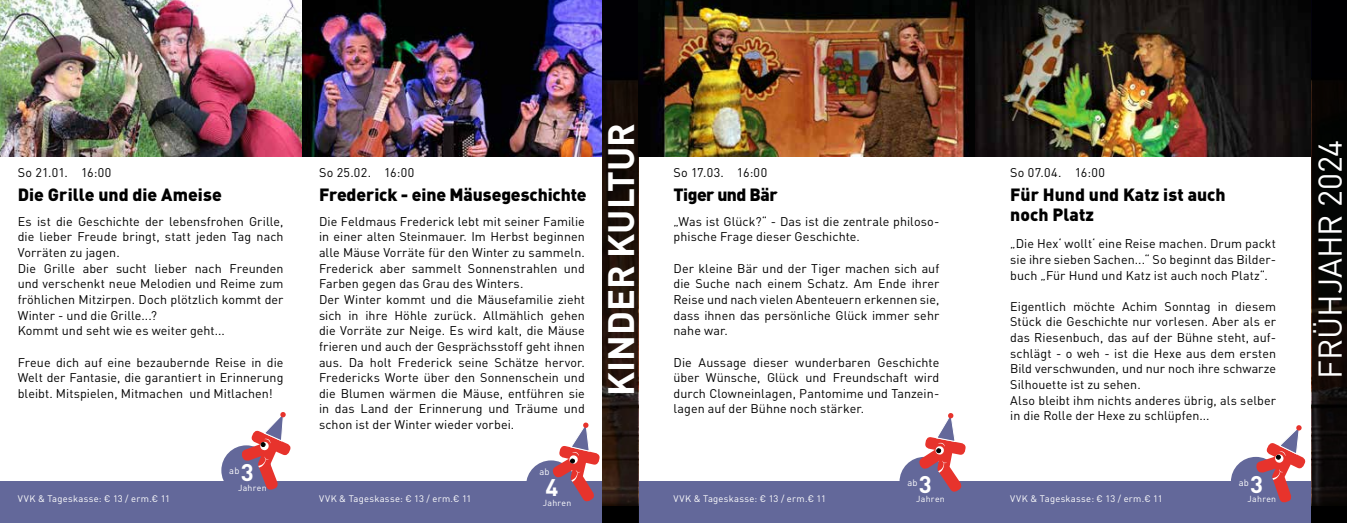
<style>
.page{position:relative;width:1347px;height:523px;background:#fff}
.page>*{position:absolute;margin:0;border:0;box-sizing:border-box;transform-origin:0 0}
.t1{font:700 36.25px "DIN Pro";color:#fff}
.t2{font:32.5px "DIN Pro";color:#fff}
.t3{font:700 23.75px "DIN Pro";color:#fff}
.t4{font:900 17.5px/19.6px "DINOT";color:#000}
.t5{font:900 17.5px "DINOT";letter-spacing:-.03em;color:#000}
.t6{font:12.5px/15.6px "DINOT";letter-spacing:.005em;color:#000}
.t7{font:12.5px "DIN Pro";letter-spacing:.03em;color:#000}
.t8{font:9.38px "DIN Pro";letter-spacing:.03em;color:#fff}
.t9{font:9.25px "DIN Pro";letter-spacing:.025em;color:#fff}
.t10{font:8.75px "DIN Pro";letter-spacing:.03em;color:#fff}
</style>
<div class="page">
<img style="left:0;top:0;width:602px;height:156px">
<div style="left:625px;top:481px;width:697px;height:42px;background:#63689a"></div>
<div style="left:0;top:481px;width:625px;height:42px;background:#63689a"></div>
<img style="left:638px;top:0;width:673px;height:156px">
<svg style="left:1311px;top:0;width:35px;height:523px;background:#0a0705"></svg>
<svg style="left:602px;top:0;width:36px;height:523px;background:#1a0f0a"></svg>
<div style="left:223px;top:446px;width:47px;height:48px;background:#63689a;border-radius:50%"></div>
<div style="left:221px;top:445px;width:50px;height:50px;border:2px solid #63689a;border-radius:50%"></div>
<svg style="left:240px;top:412px;width:51px;height:79px"></svg>
<div style="left:900px;top:458px;width:48px;height:47px;background:#63689a;border-radius:50%"></div>
<div style="left:899px;top:457px;width:50px;height:50px;border:2px solid #63689a;border-radius:50%"></div>
<svg style="left:917px;top:413px;width:49px;height:80px"></svg>
<div style="left:1232px;top:458px;width:47px;height:47px;background:#63689a;border-radius:50%"></div>
<div style="left:1230px;top:457px;width:50px;height:50px;border:2px solid #63689a;border-radius:50%"></div>
<svg style="left:1254px;top:425px;width:52px;height:78px"></svg>
<div style="left:527px;top:461px;width:48px;height:48px;background:#63689a;border-radius:50%"></div>
<div style="left:526px;top:460px;width:50px;height:50px;border:2px solid #63689a;border-radius:50%"></div>
<svg style="left:551px;top:422px;width:49px;height:81px"></svg>
<p class="t7" style="left:18px;top:164px;width:95px">So 21.01. 16:00</p>
<h3 class="t4" style="left:18px;top:184px;width:206px">Die Grille und die Ameise</h3>
<p class="t6" style="left:18px;top:213px;width:267px">Es ist die Geschichte der lebensfrohen Grille, die lieber Freude bringt, statt jeden Tag nach Vorräten zu jagen.<br>Die Grille aber sucht lieber nach Freunden und verschenkt neue Melodien und Reime zum fröhlichen Mitzirpen. Doch plötzlich kommt der Winter - und die Grille...?<br>Kommt und seht wie es weiter geht...</p>
<p class="t6" style="left:18px;top:354px;width:267px;text-align:justify">Freue dich auf eine bezaubernde Reise in die Welt der Fantasie, die garantiert in Erinnerung bleibt. Mitspielen, Mitmachen und Mitlachen!</p>
<p class="t7" style="left:319px;top:164px;width:97px">So 25.02. 16:00</p>
<h3 class="t4" style="left:319px;top:184px;width:269px">Frederick - eine Mäusegeschichte</h3>
<p class="t6" style="left:319px;top:213px;width:267px">Die Feldmaus Frederick lebt mit seiner Familie in einer alten Steinmauer. Im Herbst beginnen alle Mäuse Vorräte für den Winter zu sammeln.<br>Frederick aber sammelt Sonnenstrahlen und Farben gegen das Grau des Winters.<br>Der Winter kommt und die Mäusefamilie zieht sich in ihre Höhle zurück. Allmählich gehen die Vorräte zur Neige. Es wird kalt, die Mäuse frieren und auch der Gesprächsstoff geht ihnen aus. Da holt Frederick seine Schätze hervor.<br>Fredericks Worte über den Sonnenschein und die Blumen wärmen die Mäuse, entführen sie in das Land der Erinnerung und Träume und schon ist der Winter wieder vorbei.</p>
<h1 class="t1" style="left:597px;top:396px;width:275px;rotate:-90deg">KINDER KULTUR</h1>
<p class="t7" style="left:673px;top:164px;width:95px">So 17.03. 16:00</p>
<h3 class="t5" style="left:673px;top:183px;width:106px">Tiger und Bär</h3>
<p class="t6" style="left:673px;top:213px;width:267px">„Was ist Glück?“ - Das ist die zentrale philoso&shy;phische Frage dieser Geschichte.</p>
<p class="t6" style="left:673px;top:260px;width:267px;text-align:justify">Der kleine Bär und der Tiger machen sich auf die Suche nach einem Schatz. Am Ende ihrer Reise und nach vielen Abenteuern erkennen sie, dass ihnen das persönliche Glück immer sehr nahe war.</p>
<p class="t6" style="left:673px;top:354px;width:267px;text-align:justify">Die Aussage dieser wunderbaren Geschichte über Wünsche, Glück und Freundschaft wird durch Clowneinlagen, Pantomime und Tanzein&shy;lagen auf der Bühne noch stärker.</p>
<p class="t7" style="left:1010px;top:164px;width:96px">So 07.04. 16:00</p>
<h3 class="t4" style="left:1010px;top:184px;width:217px">Für Hund und Katz ist auch noch Platz</h3>
<p class="t6" style="left:1010px;top:236px;width:267px;text-align:justify">„Die Hex‘ wollt‘ eine Reise machen. Drum packt sie ihre sieben Sachen...“ So beginnt das Bilder&shy;buch „Für Hund und Katz ist auch noch Platz“.</p>
<p class="t6" style="left:1010px;top:298px;width:267px">Eigentlich möchte Achim Sonntag in diesem Stück die Geschichte nur vorlesen. Aber als er das Riesenbuch, das auf der Bühne steht, auf&shy;schlägt - o weh - ist die Hexe aus dem ersten Bild verschwunden, und nur noch ihre schwarze Silhouette ist zu sehen.<br>Also bleibt ihm nichts anderes übrig, als selber in die Rolle der Hexe zu schlüpfen...</p>
<h2 class="t2" style="left:1309px;top:379px;width:241px;rotate:-90deg">FRÜHJAHR 2024</h2>
<p class="t8" style="left:18px;top:492px;width:154px">VVK &amp; Tageskasse: € 13 / erm.€ 11</p>
<p class="t9" style="left:229px;top:465px;width:12px">ab</p>
<h3 class="t3" style="left:241px;top:456px;width:14px">3</h3>
<p class="t10" style="left:238px;top:482px;width:30px">Jahren</p>
<p class="t9" style="left:539px;top:465px;width:12px">ab</p>
<p class="t9" style="left:907px;top:476px;width:12px">ab</p>
<h3 class="t3" style="left:919px;top:468px;width:14px">3</h3>
<p class="t10" style="left:916px;top:493px;width:30px">Jahren</p>
<h3 class="t3" style="left:545px;top:471px;width:14px">4</h3>
<p class="t10" style="left:543px;top:497px;width:30px">Jahren</p>
<p class="t8" style="left:319px;top:492px;width:154px">VVK &amp; Tageskasse: € 13 / erm.€ 11</p>
<p class="t8" style="left:673px;top:492px;width:154px">VVK &amp; Tageskasse: € 13 / erm.€ 11</p>
<p class="t8" style="left:1010px;top:492px;width:154px">VVK &amp; Tageskasse: € 13 / erm.€ 11</p>
<p class="t9" style="left:1238px;top:476px;width:12px">ab</p>
<h3 class="t3" style="left:1250px;top:468px;width:14px">3</h3>
<p class="t10" style="left:1247px;top:493px;width:30px">Jahren</p>
</div>
